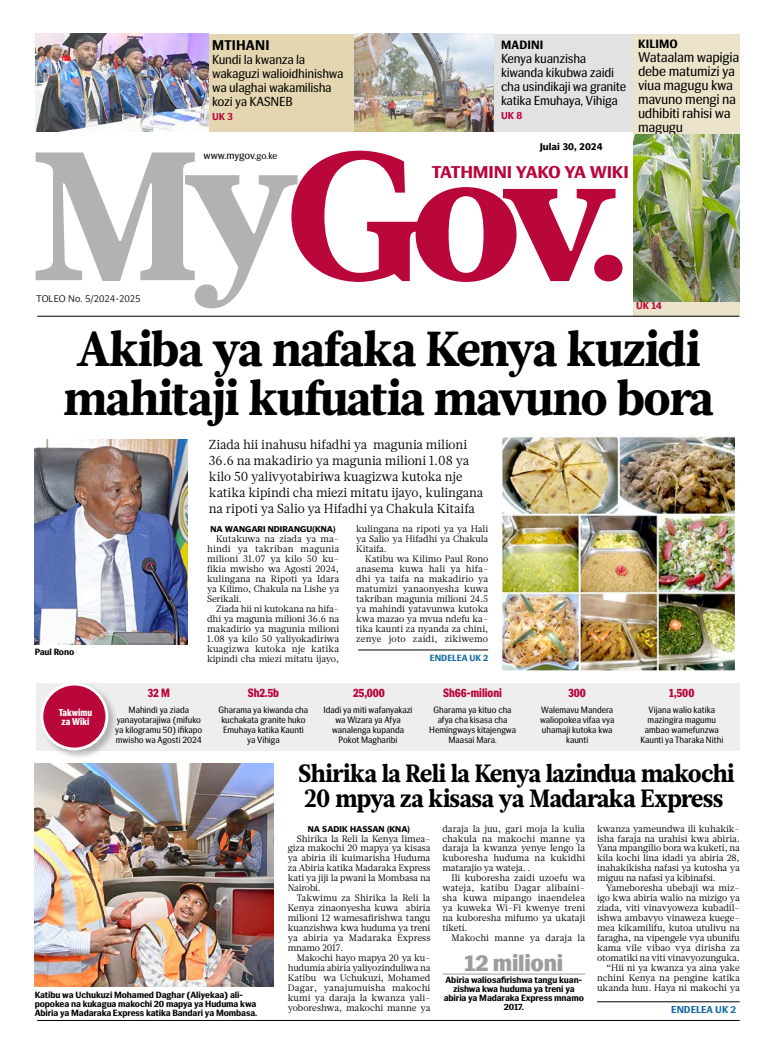
<style>
.page{position:relative;width:776px;height:1055px;background:#fff}
.page>*{position:absolute;margin:0;border:0;box-sizing:border-box;transform-origin:0 0}
.Main_headline{font:900 49px/49px "Glosa Text";letter-spacing:-.01em;color:#000;scale:.96 1}
.Main_headline-2{font:900 25px/25px "Glosa Text";letter-spacing:-.01em;color:#000;scale:.95 1}
.Paragraph_1_copy{font:800 23px "Siri";letter-spacing:-.01em;color:#9d9d9c}
.t1{font:700 17px "Siri";letter-spacing:-.01em;color:#b9063b;scale:1.07 1}
.Headline_4{font:14px/14px "Siri";color:#000;scale:.95 1}
.Headline_4-2{font:700 14px "Siri";letter-spacing:.01em;color:#000}
.Paragraph_Style4{font:13px/16px "Glosa Text";color:#000}
.Headline_4-3{font:13px/14px "Siri";color:#000;scale:.95 1}
.Numbers{font:800 12px "Siri";color:#b9063b;scale:.84 1}
.Headline_4-4{font:700 12px "Siri";letter-spacing:.01em;color:#000}
.t2{font:10.3px "Siri";letter-spacing:-.01em;color:#000}
.t3{font:700 10px "Siri";color:#146ba3}
.Headline_4-5{font:700 10px "Siri";color:#b9063b}
.Paragraph_Style4-2{font:700 10px "Siri";color:#b9063b}
.t4{font:800 9.9px/8.3px "Siri";color:#fff;scale:.84 1}
.t5{font:300 9.8px "Olisipone";color:#000}
.t6{font:700 9.8px "Olisipone";color:#000}
.Paragraph_1_copy-2{font:9.3px/10px "Glosa Text";letter-spacing:-.005em;color:#000;text-align:justify}
.Paragraph_1_copy-3{font:9.3px "Glosa Text";letter-spacing:.015em;color:#000}
.Numbers-2{font:9.2px/10px "Siri";color:#000;text-align:center;scale:.93 1}
.EA_subhead{font:700 9px/9px "Siri";letter-spacing:-.01em;color:#000}
.t7{font:700 9px "Siri";color:#146ba3}
.Paragraph_Style4-3{font:700 8.5px "Olisipone";color:#000}
.s1{font-size:9.2px}
</style>
<div class="page">
<div style="left:632px;top:34px;width:107px;height:282px;background:#ece3cb"></div>
<div style="left:375px;top:34px;width:257px;height:98px;background:#e3e2e2"></div>
<div style="left:167px;top:34px;width:208px;height:97px;background:#e3d6b0"></div>
<svg style="left:297px;top:151px;width:318px;height:131px"></svg>
<svg style="left:36px;top:152px;width:261px;height:156px"></svg>
<div style="left:594px;top:255px;width:28px;height:26px;background:#b9063b;border-radius:50%"></div>
<hr style="left:597px;top:1001px;width:142px;height:1px;background:#000">
<hr style="left:37px;top:1019px;width:702px;height:1px;background:#000">
<div style="left:36px;top:682px;width:703px;height:68px;background:#eee"></div>
<div style="left:39px;top:681px;width:79px;height:79px;background:#000;opacity:.25"></div>
<div style="left:42px;top:684px;width:65px;height:65px;background:#b9063b;border-radius:50%"></div>
<div style="left:40px;top:682px;width:68px;height:68px;border:3px solid #fff;border-radius:50%"></div>
<img style="left:35px;top:763px;width:238px;height:223px">
<img style="left:35px;top:439px;width:153px;height:205px">
<hr style="left:37px;top:316px;width:702px;height:1px;background:#000">
<hr style="left:358px;top:649px;width:130px;height:1px;background:#000">
<img style="left:500px;top:433px;width:234px;height:238px">
<hr style="left:442px;top:973px;width:143px;height:1px;background:#9d9d9c">
<img style="left:36px;top:34px;width:172px;height:97px">
<img style="left:355px;top:34px;width:138px;height:97px">
<img style="left:633px;top:135px;width:106px;height:166px">
<p class="t5" style="left:36px;top:292px;width:106px">TOLEO No. 5/2024-2025</p>
<p class="Headline_4-2" style="left:212px;top:37px;width:59px">MTIHANI</p>
<p class="Headline_4-3" style="left:212px;top:53px;width:140px">Kundi la kwanza la wakaguzi walioidhinishwa wa ulaghai wakamilisha kozi ya KASNEB</p>
<p class="Headline_4-5" style="left:212px;top:111px;width:22px">UK 3</p>
<p class="t2" style="left:203px;top:149px;width:75px">www.mygov.<span class="s1">go.ke</span></p>
<p class="Headline_4-4" style="left:501px;top:38px;width:44px">MADINI</p>
<p class="Headline_4-3" style="left:501px;top:52px;width:133px">Kenya kuanzisha kiwanda kikubwa zaidi cha usindikaji wa granite katika Emuhaya, Vihiga</p>
<p class="Headline_4-5" style="left:501px;top:110px;width:23px">UK 8</p>
<p class="t6" style="left:539px;top:141px;width:64px">Julai 30, 2024</p>
<p class="t1" style="left:431px;top:162px;width:185px">TATHMINI YAKO YA WIKI</p>
<p class="Headline_4-4" style="left:637px;top:36px;width:41px">KILIMO</p>
<p class="Headline_4" style="left:637px;top:50px;width:108px">Wataalam wapigia debe matumizi ya viua magugu kwa mavuno mengi na udhibiti rahisi wa magugu</p>
<p class="Paragraph_Style4-2" style="left:636px;top:300px;width:27px">UK 14</p>
<p class="Main_headline" style="left:63px;top:325px;width:678px">Akiba ya nafaka Kenya kuzidi mahitaji kufuatia mavuno bora</p>
<p class="EA_subhead" style="left:35px;top:647px;width:41px">Paul Rono</p>
<p class="t4" style="left:59px;top:708px;width:41px">Takwimu za Wiki</p>
<p class="Paragraph_Style4" style="left:209px;top:437px;width:276px">Ziada hii inahusu hifadhi ya magunia milioni 36.6 na makadirio ya magunia milioni 1.08 ya kilo 50 yalivyotabiriwa kuagizwa kutoka nje katika kipindi cha miezi mitatu ijayo, kulingana na ripoti ya Salio ya Hifadhi ya Chakula Kitaifa</p>
<p class="Paragraph_Style4-3" style="left:210px;top:524px;width:127px">NA WANGARI NDIRANGU(KNA)</p>
<p class="Paragraph_1_copy-2" style="left:207px;top:534px;width:133px;text-indent:9px">Kutakuwa na ziada ya ma&shy;hindi ya takriban magunia milioni 31.07 ya kilo 50 ku&shy;fikia mwisho wa Agosti 2024, kulingana na Ripoti ya Idara ya Kilimo, Chakula na Lishe ya Serikali.</p>
<p class="Paragraph_1_copy-2" style="left:207px;top:604px;width:133px;text-indent:9px">Ziada hii ni kutokana na hifa&shy;dhi ya magunia milioni 36.6 na makadirio ya magunia milioni 1.08 ya kilo 50 yaliyokadiriwa kuagizwa kutoka nje katika kipindi cha miezi mitatu ijayo,</p>
<p class="Paragraph_1_copy-2" style="left:356px;top:524px;width:133px">kulingana na ripoti ya ya Hali ya Salio ya Hifadhi ya Chakula Kitaifa.</p>
<p class="Paragraph_1_copy-2" style="left:356px;top:554px;width:133px;text-indent:9px">Katibu wa Kilimo Paul Rono anasema kuwa hali ya hifa&shy;dhi ya taifa na makadirio ya matumizi yanaonyesha kuwa takriban magunia milioni 24.5 ya mahindi yatavunwa kutoka kwa mazao ya mvua ndefu ka&shy;tika kaunti za nyanda za chini, zenye joto zaidi, zikiwemo</p>
<p class="t7" style="left:429px;top:652px;width:60px">ENDELEA UK 2</p>
<p class="Numbers" style="left:148px;top:685px;width:28px">32 M</p>
<p class="Numbers-2" style="left:115px;top:704px;width:95px">Mahindi ya ziada yanayotarajiwa (mifuko ya kilogramu 50) ifikapo mwisho wa Agosti 2024</p>
<p class="Numbers" style="left:248px;top:685px;width:39px">Sh2.5b</p>
<p class="Numbers-2" style="left:218px;top:704px;width:98px">Gharama ya kiwanda cha kuchakata granite huko<br>Emuhaya katika Kaunti ya Vihiga</p>
<p class="Numbers" style="left:353px;top:685px;width:39px">25,000</p>
<p class="Numbers-2" style="left:323px;top:704px;width:97px">Idadi ya miti wafanyakazi wa Wizara ya Afya wanalenga kupanda<br>Pokot Magharibi</p>
<p class="Numbers" style="left:443px;top:685px;width:71px">Sh66-milioni</p>
<p class="Numbers-2" style="left:429px;top:704px;width:95px">Gharama ya kituo cha afya cha kisasa cha<br>Hemingways kitajengwa<br>Maasai Mara.</p>
<p class="Numbers" style="left:568px;top:685px;width:22px">300</p>
<p class="Numbers-2" style="left:540px;top:704px;width:81px">Walemavu Mandera waliopokea vifaa vya uhamaji kutoka kwa kaunti</p>
<p class="Numbers" style="left:669px;top:685px;width:31px">1,500</p>
<p class="Numbers-2" style="left:640px;top:704px;width:91px">Vijana walio katika mazingira magumu ambao wamefunzwa<br>Kaunti ya Tharaka Nithi</p>
<p class="Main_headline-2" style="left:298px;top:761px;width:460px">Shirika la Reli la Kenya lazindua makochi<br>20 mpya za kisasa ya Madaraka Express</p>
<p class="EA_subhead" style="left:35px;top:990px;width:224px">Katibu wa Uchukuzi Mohamed Daghar (Aliyekaa) ali&shy;popokea na kukagua makochi 20 mapya ya Huduma kwa<br>Abiria ya Madaraka Express katika Bandari ya Mombasa.</p>
<p class="Paragraph_Style4-3" style="left:308px;top:823px;width:104px">NA SADIK HASSAN (KNA)</p>
<p class="Paragraph_1_copy-2" style="left:287px;top:833px;width:144px;text-indent:9px">Shirika la Reli la Kenya limea&shy;giza makochi 20 mapya ya kisasa ya abiria ili kuimarisha Huduma za Abiria katika Madaraka Express kati ya jiji la pwani la Mombasa na Nairobi.</p>
<p class="Paragraph_1_copy-2" style="left:287px;top:893px;width:144px;text-indent:9px">Takwimu za Shirika la Reli la Kenya zinaonyesha kuwa abiria milioni 12 wamesafirishwa tangu kuanzishwa kwa huduma ya treni ya abiria ya Madaraka Express mnamo 2017.</p>
<p class="Paragraph_1_copy-2" style="left:287px;top:953px;width:144px;text-indent:9px">Makochi hayo mapya 20 ya ku&shy;hudumia abiria yaliyozinduliwa na Katibu wa Uchukuzi, Mohamed Dagar, yanajumuisha makochi kumi ya daraja la kwanza yali&shy;yoboreshwa, makochi manne ya</p>
<p class="Paragraph_1_copy-2" style="left:442px;top:823px;width:144px">daraja la juu, gari moja la kulia chakula na makochi manne ya daraja la kwanza yenye lengo la kuboresha huduma na kukidhi matarajio ya wateja. .</p>
<p class="Paragraph_1_copy-2" style="left:442px;top:873px;width:144px;text-indent:9px">Ili kuboresha zaidi uzoefu wa wateja, katibu Dagar alibaini&shy;sha kuwa mipango inaendelea ya kuweka Wi-Fi kwenye treni na kuboresha mifumo ya ukataji tiketi.</p>
<p class="Paragraph_1_copy-3" style="left:451px;top:931px;width:135px">Makochi manne ya daraja la</p>
<p class="Paragraph_1_copy" style="left:464px;top:949px;width:100px">12 milioni</p>
<p class="EA_subhead" style="left:443px;top:975px;width:142px;text-align:center">Abiria waliosafirishwa tangu kuan&shy;zishwa kwa huduma ya treni ya abiria ya Madaraka Express mnamo<br>2017.</p>
<p class="Paragraph_1_copy-2" style="left:597px;top:823px;width:144px">kwanza yameundwa ili kuhakik&shy;isha faraja na urahisi kwa abiria.<br>Yana mpangilio bora wa kuketi, na kila kochi lina idadi ya abiria 28, inahakikisha nafasi ya kutosha ya miguu na nafasi ya kibinafsi.</p>
<p class="Paragraph_1_copy-2" style="left:597px;top:883px;width:144px;text-indent:9px">Yameboresha ubebaji wa miz&shy;igo kwa abiria walio na mizigo ya ziada, viti vinavyoweza kubadil&shy;ishwa ambavyo vinaweza kuege&shy;mea kikamilifu, kutoa utulivu na faragha, na vipengele vya ubunifu kama vile vibao vya dirisha za otomatiki na viti vinavyozunguka.</p>
<p class="Paragraph_1_copy-2" style="left:597px;top:963px;width:144px;text-indent:9px">“Hii ni ya kwanza ya aina yake nchini Kenya na pengine katika ukanda huu. Haya ni makochi ya</p>
<p class="t3" style="left:671px;top:1003px;width:66px">ENDELEA UK 2</p>
</div>
